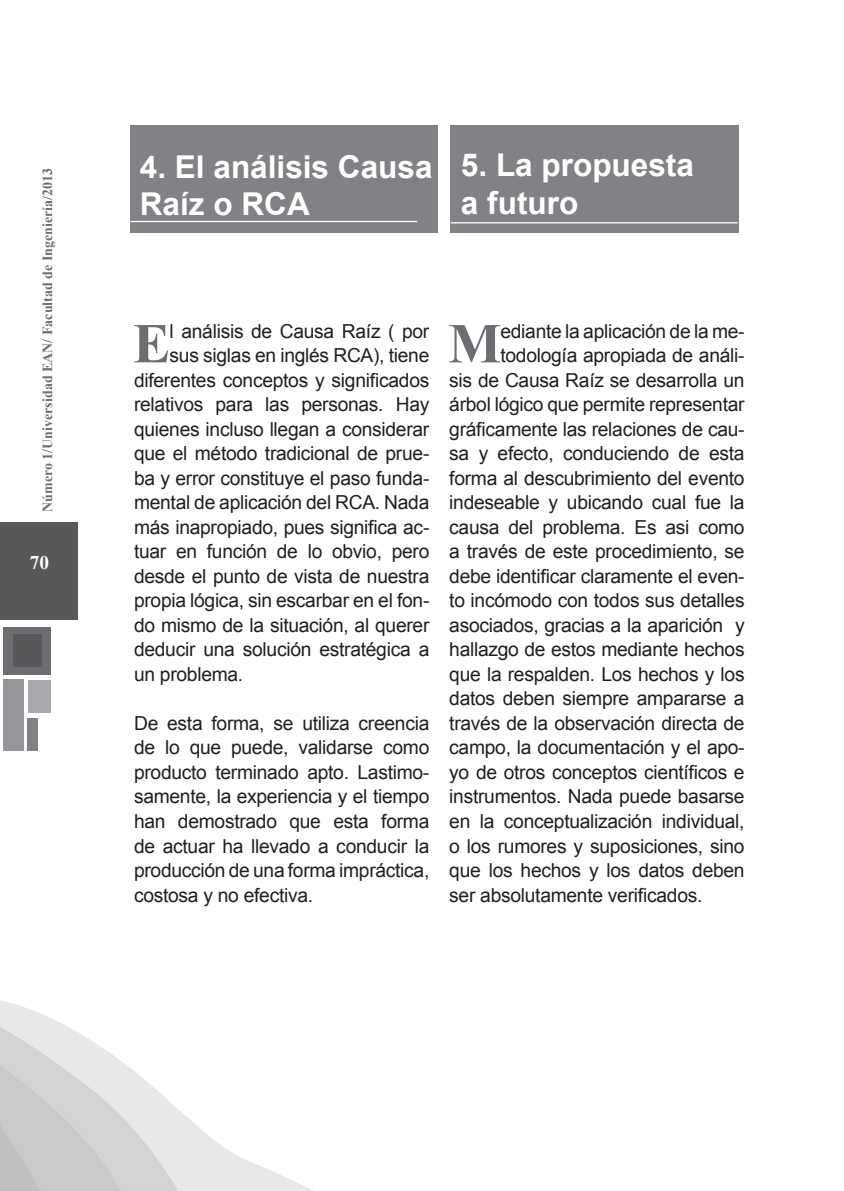
<style>
.page{position:relative;width:844px;height:1191px;background:#fff}
.page>*{position:absolute;margin:0;border:0;box-sizing:border-box;transform-origin:0 0}
.t1{font:700 56.18px "Times New Roman";color:#6c6d70}
.t2{font:700 31.5px/37.8px "Arial";color:#fff}
.t3{font:19.25px/24.5px "Arial";letter-spacing:-.015em;color:#231f20;text-align:justify}
.t4{font:700 19.25px "Times New Roman";color:#fff}
.t5{font:700 14px "Times New Roman";color:#6c6d70}
</style>
<div class="page">
<div style="left:0;top:522px;width:77px;height:97px;background:#57585a"></div>
<div style="left:3px;top:627px;width:47px;height:47px;background:#6c6d70"></div>
<div style="left:28px;top:680px;width:22px;height:32px;background:#a8a9ad"></div>
<div style="left:27px;top:718px;width:10px;height:33px;background:#808285"></div>
<div style="left:14px;top:634px;width:28px;height:33px;background:#57585a"></div>
<div style="left:3px;top:680px;width:20px;height:71px;background:#939598"></div>
<svg style="left:0;top:1000px;width:313px;height:191px"></svg>
<div style="left:130px;top:125px;width:308px;height:107px;background:#808285"></div>
<hr style="left:130px;top:221px;width:287px;height:1px;background:#fff">
<div style="left:450px;top:125px;width:288px;height:107px;background:#808285"></div>
<hr style="left:450px;top:222px;width:287px;height:1px;background:#fff">
<p class="t5" style="left:38px;top:512px;width:345px;rotate:-90deg">Número 1/Universidad EAN/ Facultad de Ingeniería/2013</p>
<p class="t4" style="left:30px;top:549px;width:21px">70</p>
<p class="t2" style="left:140px;top:149px;width:294px">4. El análisis Causa<br>Raíz o RCA</p>
<p class="t2" style="left:461px;top:147px;width:234px">5. La propuesta</p>
<p class="t2" style="left:461px;top:185px;width:119px">a futuro</p>
<p class="t1" style="left:133px;top:305px;width:39px">E</p>
<p class="t3" style="left:169px;top:319px;width:261px">l análisis de Causa Raíz ( por</p>
<p class="t3" style="left:169px;top:343px;width:261px">sus siglas en inglés RCA), tiene</p>
<p class="t3" style="left:134px;top:368px;width:297px">diferentes conceptos y significados</p>
<p class="t3" style="left:134px;top:392px;width:297px">relativos para las personas. Hay</p>
<p class="t3" style="left:134px;top:417px;width:297px">quienes incluso llegan a considerar</p>
<p class="t3" style="left:134px;top:441px;width:297px">que el método tradicional de prue-</p>
<p class="t3" style="left:134px;top:466px;width:297px">ba y error constituye el paso funda-</p>
<p class="t3" style="left:134px;top:490px;width:297px">mental de aplicación del RCA. Nada</p>
<p class="t3" style="left:134px;top:515px;width:297px">más inapropiado, pues significa ac-</p>
<p class="t3" style="left:134px;top:539px;width:297px">tuar en función de lo obvio, pero</p>
<p class="t3" style="left:134px;top:564px;width:297px">desde el punto de vista de nuestra</p>
<p class="t3" style="left:134px;top:588px;width:297px">propia lógica, sin escarbar en el fon-</p>
<p class="t3" style="left:134px;top:613px;width:297px">do mismo de la situación, al querer</p>
<p class="t3" style="left:134px;top:637px;width:297px">deducir una solución estratégica a</p>
<p class="t3" style="left:134px;top:662px;width:111px">un problema.</p>
<p class="t3" style="left:134px;top:711px;width:297px">De esta forma, se utiliza creencia de lo que puede, validarse como producto terminado apto. Lastimo&shy;samente, la experiencia y el tiempo han demostrado que esta forma de actuar ha llevado a conducir la producción de una forma impráctica, costosa y no efectiva.</p>
<p class="t1" style="left:448px;top:305px;width:55px">M</p>
<p class="t3" style="left:500px;top:319px;width:246px">ediante la aplicación de la me-</p>
<p class="t3" style="left:500px;top:343px;width:246px">todología apropiada de análi-</p>
<p class="t3" style="left:449px;top:368px;width:297px">sis de Causa Raíz se desarrolla un</p>
<p class="t3" style="left:449px;top:392px;width:297px">árbol lógico que permite representar</p>
<p class="t3" style="left:449px;top:417px;width:297px">gráficamente las relaciones de cau-</p>
<p class="t3" style="left:449px;top:441px;width:297px">sa y efecto, conduciendo de esta</p>
<p class="t3" style="left:449px;top:466px;width:297px">forma al descubrimiento del evento</p>
<p class="t3" style="left:449px;top:490px;width:297px">indeseable y ubicando cual fue la</p>
<p class="t3" style="left:449px;top:515px;width:297px">causa del problema. Es asi como</p>
<p class="t3" style="left:449px;top:539px;width:297px">a través de este procedimiento, se</p>
<p class="t3" style="left:449px;top:564px;width:297px">debe identificar claramente el even-</p>
<p class="t3" style="left:449px;top:588px;width:297px">to incómodo con todos sus detalles</p>
<p class="t3" style="left:449px;top:613px;width:297px">asociados, gracias a la aparición y</p>
<p class="t3" style="left:449px;top:637px;width:297px">hallazgo de estos mediante hechos</p>
<p class="t3" style="left:449px;top:662px;width:297px">que la respalden. Los hechos y los</p>
<p class="t3" style="left:449px;top:686px;width:297px">datos deben siempre ampararse a</p>
<p class="t3" style="left:449px;top:711px;width:297px">través de la observación directa de</p>
<p class="t3" style="left:449px;top:735px;width:297px">campo, la documentación y el apo-</p>
<p class="t3" style="left:449px;top:760px;width:297px">yo de otros conceptos científicos e</p>
<p class="t3" style="left:449px;top:784px;width:297px">instrumentos. Nada puede basarse</p>
<p class="t3" style="left:449px;top:809px;width:297px">en la conceptualización individual,</p>
<p class="t3" style="left:449px;top:833px;width:297px">o los rumores y suposiciones, sino</p>
<p class="t3" style="left:449px;top:858px;width:297px">que los hechos y los datos deben</p>
<p class="t3" style="left:449px;top:882px;width:254px">ser absolutamente verificados.</p>
</div>
